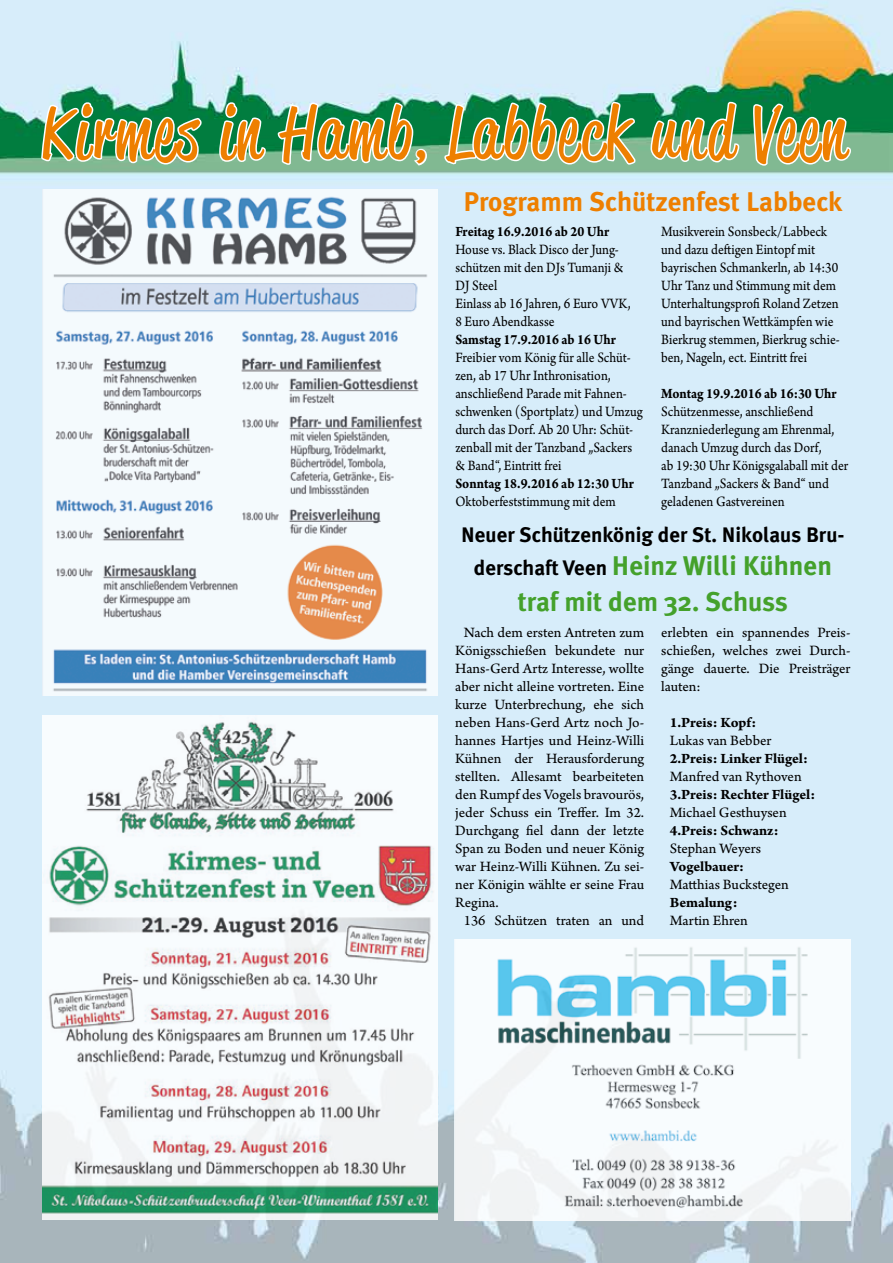
<style>
.page{position:relative;width:893px;height:1263px;background:#fff}
.page>*{position:absolute;margin:0;border:0;box-sizing:border-box;transform-origin:0 0}
.t1{font:72px "Reklame Script Regular DEMO";letter-spacing:.05em;color:#ee7f00}
.t2{font:700 27px/36px "Meta Plus";color:#44a12b;text-align:center}
.t3{font:700 27px "Meta Plus";color:#ee7f00}
.t4{font:700 21px "Meta Plus";color:#000}
.t5{font:15px/18px "Arno Pro Sm Text";letter-spacing:-.005em;color:#000;scale:.9 1}
.t6{font:15px/18px "Arno Pro Sm Text";letter-spacing:-.005em;color:#000;text-align:justify}
.t7{font:15px "Arno Pro Bold Sm Text";color:#000;scale:.9 1}
.t8{font:15px "Arno Pro Bold Sm Text";color:#000}
.s1{font-family:"Meta Plus";font-weight:700;font-size:45px}
.s2{font-size:21px;color:#000}
</style>
<div class="page">
<img style="left:0;top:0;width:893px;height:1263px">
<img style="left:43px;top:190px;width:395px;height:506px">
<img style="left:455px;top:939px;width:395px;height:281px">
<svg style="left:39px;top:65px;width:164px;height:178px"></svg>
<svg style="left:218px;top:65px;width:49px;height:98px"></svg>
<svg style="left:278px;top:93px;width:150px;height:75px"></svg>
<svg style="left:442px;top:93px;width:196px;height:75px"></svg>
<svg style="left:649px;top:100px;width:92px;height:64px"></svg>
<svg style="left:752px;top:102px;width:100px;height:65px"></svg>
<img style="left:42px;top:715px;width:396px;height:504px">
<h1 class="t1" style="left:42px;top:102px;width:805px">Kirmes in Hamb<span class="s1">,</span> Labbeck und Veen</h1>
<h2 class="t3" style="left:464px;top:186px;width:380px">Programm Schützenfest Labbeck</h2>
<p class="t7" style="left:455px;top:222px;width:172px">Freitag 16.9.2016 ab 20 Uhr</p>
<p class="t5" style="left:455px;top:241px;width:196px">House vs. Black Disco der Jung&shy;schützen mit den DJs Tumanji &amp;<br>DJ Steel<br>Einlass ab 16 Jahren, 6 Euro VVK,<br>8 Euro Abendkasse</p>
<p class="t7" style="left:455px;top:330px;width:180px">Samstag 17.9.2016 ab 16 Uhr</p>
<p class="t5" style="left:455px;top:349px;width:210px">Freibier vom König für alle Schüt&shy;zen, ab 17 Uhr Inthronisation, anschließend Parade mit Fahnen&shy;schwenken (Sportplatz) und Umzug durch das Dorf. Ab 20 Uhr: Schüt&shy;zenball mit der Tanzband „Sackers &amp; Band“, Eintritt frei</p>
<p class="t7" style="left:455px;top:474px;width:200px">Sonntag 18.9.2016 ab 12:30 Uhr</p>
<p class="t5" style="left:455px;top:493px;width:180px">Oktoberfeststimmung mit dem</p>
<p class="t5" style="left:661px;top:223px;width:200px">Musikverein Sonsbeck/Labbeck und dazu deftigen Eintopf mit bayrischen Schmankerln, ab 14:30<br>Uhr Tanz und Stimmung mit dem<br>Unterhaltungsprofi Roland Zetzen und bayrischen Wettkämpfen wie<br>Bierkrug stemmen, Bierkrug schie&shy;ben, Nageln, ect. Eintritt frei</p>
<p class="t7" style="left:661px;top:384px;width:197px">Montag 19.9.2016 ab 16:30 Uhr</p>
<p class="t5" style="left:661px;top:403px;width:209px">Schützenmesse, anschließend<br>Kranzniederlegung am Ehrenmal, danach Umzug durch das Dorf,<br>ab 19:30 Uhr Königsgalaball mit der<br>Tanzband „Sackers &amp; Band“ und geladenen Gastvereinen</p>
<h3 class="t4" style="left:461px;top:523px;width:385px">Neuer Schützenkönig der St. Nikolaus Bru-</h3>
<h2 class="t2" style="left:474px;top:548px;width:360px"><span class="s2">derschaft Veen</span> Heinz Willi Kühnen traf mit dem 32. Schuss</h2>
<p class="t6" style="left:661px;top:624px;width:191px">erlebten ein spannendes Preis&shy;schießen, welches zwei Durch&shy;gänge dauerte. Die Preisträger lauten:</p>
<p class="t8" style="left:670px;top:713px;width:88px">1.Preis: Kopf:</p>
<p class="t6" style="left:670px;top:732px;width:103px">Lukas van Bebber</p>
<p class="t8" style="left:670px;top:749px;width:140px">2.Preis: Linker Flügel:</p>
<p class="t6" style="left:670px;top:768px;width:133px">Manfred van Rythoven</p>
<p class="t8" style="left:670px;top:785px;width:147px">3.Preis: Rechter Flügel:</p>
<p class="t6" style="left:670px;top:804px;width:118px">Michael Gesthuysen</p>
<p class="t8" style="left:670px;top:821px;width:110px">4.Preis: Schwanz:</p>
<p class="t6" style="left:670px;top:840px;width:93px">Stephan Weyers</p>
<p class="t8" style="left:670px;top:857px;width:76px">Vogelbauer:</p>
<p class="t6" style="left:670px;top:876px;width:121px">Matthias Buckstegen</p>
<p class="t8" style="left:670px;top:893px;width:69px">Bemalung:</p>
<p class="t6" style="left:670px;top:912px;width:80px">Martin Ehren</p>
<p class="t6" style="left:464px;top:624px;width:182px">Nach dem ersten Antreten zum</p>
<p class="t6" style="left:455px;top:642px;width:190px">Königsschießen bekundete nur</p>
<p class="t6" style="left:455px;top:660px;width:190px">Hans-Gerd Artz Interesse, wollte</p>
<p class="t6" style="left:455px;top:678px;width:190px">aber nicht alleine vortreten. Eine</p>
<p class="t6" style="left:455px;top:696px;width:190px">kurze Unterbrechung, ehe sich</p>
<p class="t6" style="left:455px;top:714px;width:190px">neben Hans-Gerd Artz noch Jo-</p>
<p class="t6" style="left:455px;top:732px;width:190px">hannes Hartjes und Heinz-Willi</p>
<p class="t6" style="left:455px;top:750px;width:190px">Kühnen der Herausforderung</p>
<p class="t6" style="left:455px;top:768px;width:190px">stellten. Allesamt bearbeiteten</p>
<p class="t6" style="left:455px;top:786px;width:190px">den Rumpf des Vogels bravourös,</p>
<p class="t6" style="left:455px;top:804px;width:190px">jeder Schuss ein Treffer. Im 32.</p>
<p class="t6" style="left:455px;top:822px;width:190px">Durchgang fiel dann der letzte</p>
<p class="t6" style="left:455px;top:840px;width:190px">Span zu Boden und neuer König</p>
<p class="t6" style="left:455px;top:858px;width:190px">war Heinz-Willi Kühnen. Zu sei-</p>
<p class="t6" style="left:455px;top:876px;width:190px">ner Königin wählte er seine Frau</p>
<p class="t6" style="left:455px;top:894px;width:45px">Regina.</p>
<p class="t6" style="left:464px;top:912px;width:182px">136 Schützen traten an und</p>
</div>
